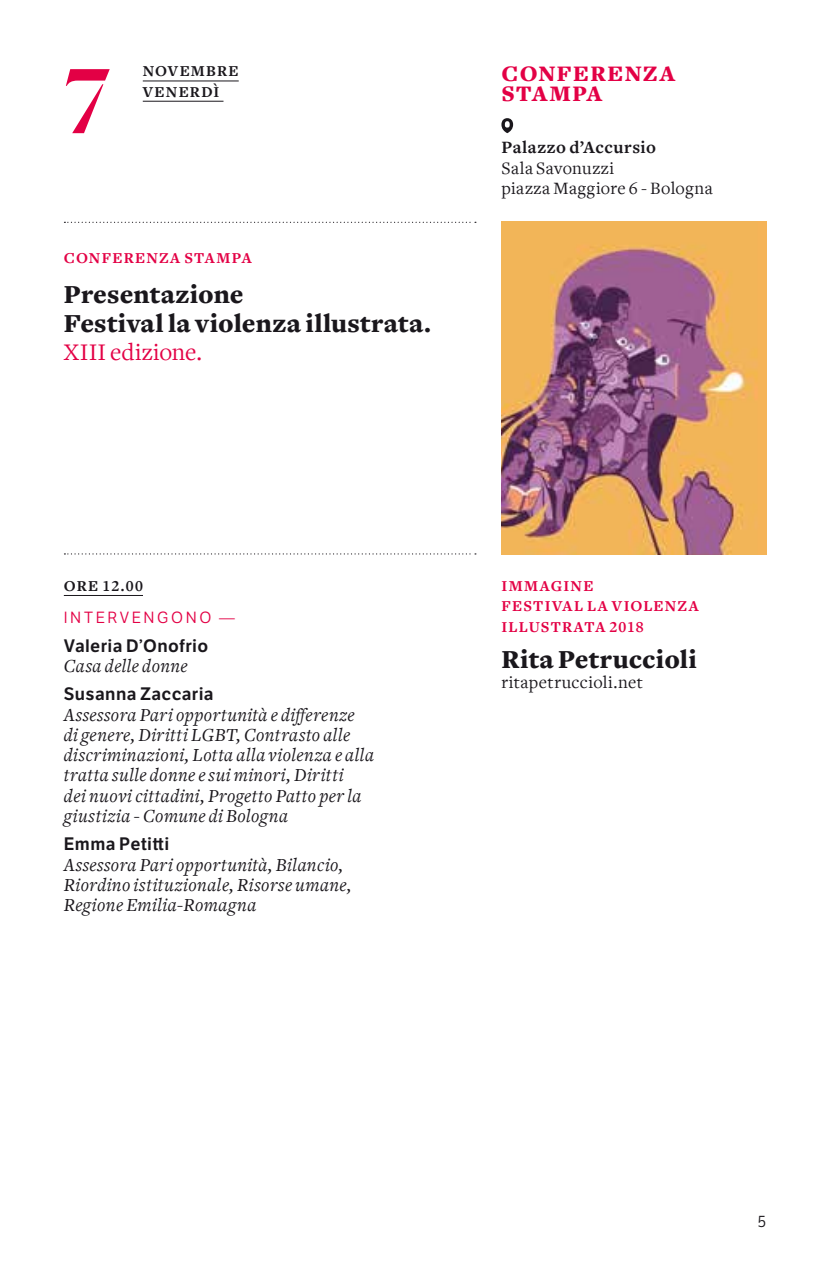
<style>
.page{position:relative;width:830px;height:1276px;background:#fff}
.page>*{position:absolute;margin:0;border:0;box-sizing:border-box;transform-origin:0 0}
.t1{font:500 101.7px "Dala Floda";color:#e30045}
.t2{font:900 27px/28.3px "Freight Text";letter-spacing:.01em;color:#1a171c}
.t3{font:24.75px "Freight Text";letter-spacing:.005em;color:#e30045}
.t4{font:900 22.95px/20.2px "Freight Text";letter-spacing:.065em;color:#e30045}
.t5{font:italic 19.12px/20.2px "Freight Text";letter-spacing:.02em;color:#1a171c}
.t6{font:18px/20.2px "Freight Text";letter-spacing:.025em;color:#1a171c}
.t7{font:700 18px "Freight Text";letter-spacing:.03em;color:#1a171c}
.t8{font:600 17.55px "LFT Etica";letter-spacing:.02em;color:#1a171c}
.t9{font:15.75px/20.2px "Freight Text Bold SC";letter-spacing:.075em;color:#e30045}
.t10{font:15.75px/20.2px "Freight Text Bold SC";letter-spacing:.07em;color:#1a171c}
.t11{font:700 15.75px "Freight Text";letter-spacing:.075em;color:#e30045}
.t12{font:15.75px "LFT Etica";letter-spacing:.16em;color:#e30045}
.t13{font:15.75px "LFT Etica";color:#1a171c}
</style>
<div class="page">
<img style="left:501px;top:222px;width:264px;height:332px">
<svg style="left:501px;top:118px;width:12px;height:15px"></svg>
<hr style="left:143px;top:81px;width:95px;height:1px;background:#1a171c">
<hr style="left:143px;top:101px;width:80px;height:1px;background:#1a171c">
<hr style="left:64px;top:595px;width:79px;height:1px;background:#1a171c">
<svg style="left:64px;top:222px;width:411px;height:1px"></svg>
<svg style="left:64px;top:553px;width:411px;height:1px"></svg>
<h1 class="t1" style="left:65px;top:33px;width:46px">7</h1>
<p class="t4" style="left:501px;top:63px;width:175px">CONFERENZA<br>STAMPA</p>
<p class="t7" style="left:501px;top:138px;width:156px">Palazzo d’Accursio</p>
<p class="t6" style="left:501px;top:158px;width:213px">Sala Savonuzzi<br>piazza Maggiore 6 - Bologna</p>
<p class="t10" style="left:143px;top:62px;width:97px">NOVEMBRE<br>VENERDÌ</p>
<p class="t11" style="left:64px;top:249px;width:84px">CONFERENZ</p>
<p class="t11" style="left:170px;top:249px;width:83px">A STAMPA</p>
<h2 class="t2" style="left:64px;top:281px;width:368px">Presentazione<br>Festival la violenza illustrata.</h2>
<p class="t3" style="left:64px;top:338px;width:140px">XIII edizione.</p>
<p class="t10" style="left:64px;top:576px;width:81px">ORE 12.00</p>
<p class="t12" style="left:64px;top:609px;width:94px">IN TERV ENGONO</p>
<p class="t12" style="left:219px;top:608px;width:17px">—</p>
<p class="t8" style="left:64px;top:635px;width:146px">Valeria D’Onofrio</p>
<p class="t5" style="left:64px;top:656px;width:125px">Casa delle donne</p>
<p class="t8" style="left:64px;top:683px;width:151px">Susanna Zaccaria</p>
<p class="t5" style="left:64px;top:705px;width:311px">Assessora Pari opportunità e differenze<br>di genere, Diritti LGBT, Contrasto alle discriminazioni, Lotta alla violenza e alla tratta sulle donne e sui minori, Diritti<br>dei nuovi cittadini, Progetto Patto per la giustizia - Comune di Bologna</p>
<p class="t8" style="left:64px;top:833px;width:107px">Emma Petitti</p>
<p class="t5" style="left:64px;top:854px;width:289px">Assessora Pari opportunità, Bilancio,<br>Riordino istituzionale, Risorse umane,<br>Regione Emilia-Romagna</p>
<p class="t9" style="left:501px;top:576px;width:198px">IMMAGINE<br>FESTIVAL LA VIOLENZA<br>ILLUSTRATA 2018</p>
<h2 class="t2" style="left:501px;top:645px;width:197px">Rita Petruccioli</h2>
<p class="t6" style="left:501px;top:672px;width:143px">ritapetruccioli.net</p>
<p class="t13" style="left:757px;top:1212px;width:10px">5</p>
</div>
